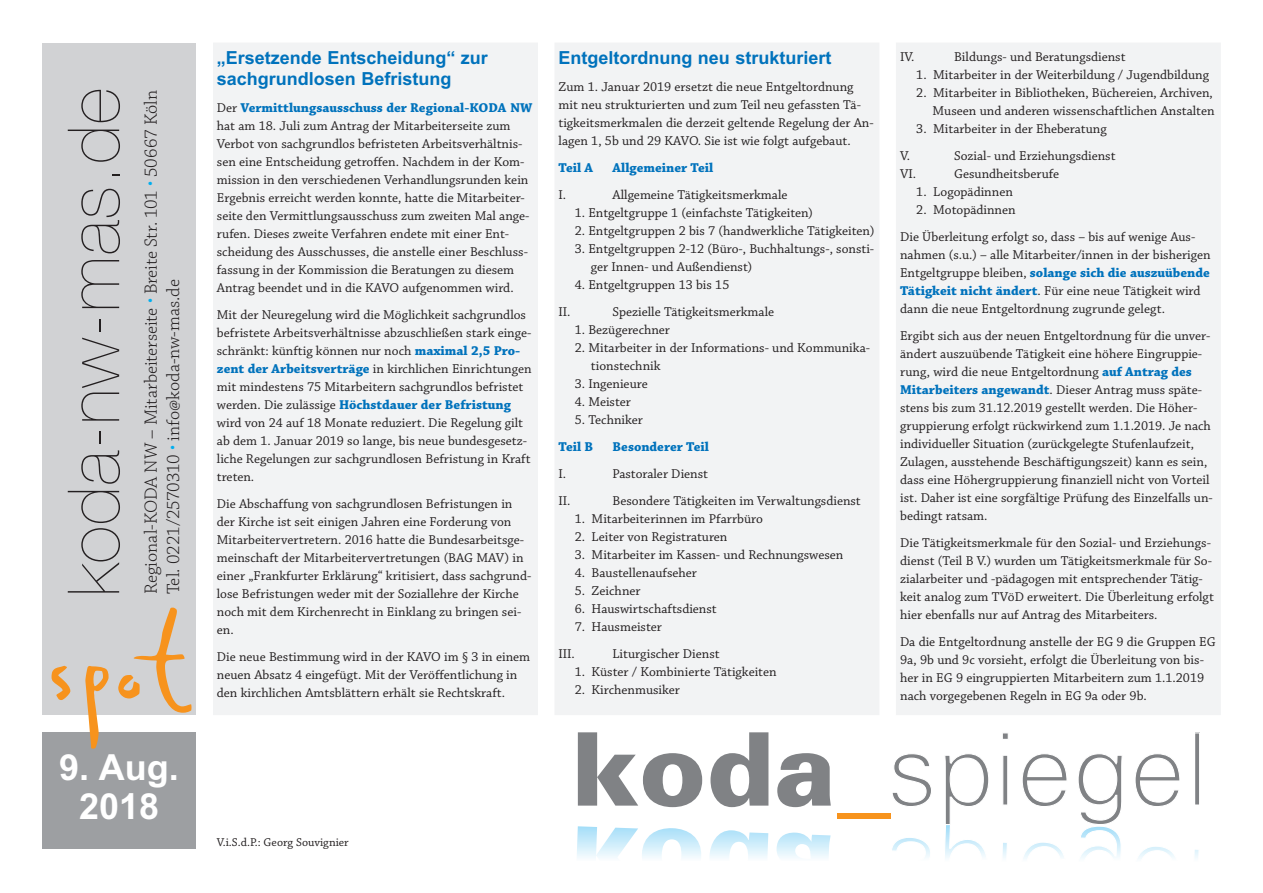
<style>
.page{position:relative;width:1263px;height:893px;background:#fff}
.page>*{position:absolute;margin:0;border:0;box-sizing:border-box;transform-origin:0 0}
.t1{font:200 72px "Helvetica Neue LT Std";letter-spacing:.015em;color:#231f20}
.t2{font:700 36px/39px "Arial";color:#fff;text-align:center}
.t3{font:300 18.6px/22.4px "Chaparral Pro";letter-spacing:-.005em;color:#231f20}
.t4{font:700 18px/21px "Arial";color:#0072bc}
.t5{font:13.5px/18px "Chaparral Pro";color:#231f20}
.t6{font:700 13.5px "Chaparral Pro";color:#0072bc}
.t7{font:12px "Chaparral Pro";color:#231f20}
.s1{color:#00aeef}
.s2{font-weight:700;color:#0072bc}
</style>
<div class="page">
<div style="left:555px;top:43px;width:324px;height:671px;background:#f2f3f4"></div>
<div style="left:897px;top:43px;width:323px;height:671px;background:#f2f3f4"></div>
<svg style="left:577px;top:826px;width:124px;height:32px"></svg>
<svg style="left:710px;top:830px;width:58px;height:28px"></svg>
<svg style="left:776px;top:832px;width:55px;height:26px"></svg>
<svg style="left:892px;top:838px;width:38px;height:20px"></svg>
<svg style="left:1003px;top:843px;width:4px;height:15px"></svg>
<svg style="left:1023px;top:842px;width:41px;height:17px"></svg>
<svg style="left:1138px;top:847px;width:37px;height:12px"></svg>
<svg style="left:1195px;top:850px;width:4px;height:9px"></svg>
<svg style="left:578px;top:732px;width:124px;height:75px"></svg>
<svg style="left:710px;top:732px;width:58px;height:75px"></svg>
<svg style="left:777px;top:753px;width:54px;height:54px"></svg>
<div style="left:837px;top:813px;width:54px;height:5px;background:#f7931d"></div>
<svg style="left:892px;top:754px;width:39px;height:52px"></svg>
<svg style="left:945px;top:754px;width:44px;height:105px"></svg>
<svg style="left:1002px;top:733px;width:6px;height:72px"></svg>
<svg style="left:1022px;top:754px;width:45px;height:52px"></svg>
<svg style="left:1078px;top:754px;width:44px;height:105px"></svg>
<svg style="left:1135px;top:754px;width:45px;height:52px"></svg>
<svg style="left:1195px;top:732px;width:5px;height:73px"></svg>
<div style="left:214px;top:43px;width:323px;height:671px;background:#f2f3f4"></div>
<div style="left:43px;top:43px;width:153px;height:671px;background:#d1d2d4"></div>
<div style="left:43px;top:732px;width:153px;height:116px;background:#9d9fa2"></div>
<svg style="left:52px;top:666px;width:18px;height:34px"></svg>
<svg style="left:85px;top:666px;width:24px;height:83px"></svg>
<svg style="left:118px;top:608px;width:73px;height:105px"></svg>
<h1 class="t1" style="left:68px;top:596px;width:510px;rotate:-90deg">koda-nw-mas.de</h1>
<h3 class="t3" style="left:141px;top:594px;width:506px;rotate:-90deg">Regional-KODA NW – Mitarbeiterseite <span class="s1">•</span> Breite Str. 101 <span class="s1">•</span> 50667 Köln<br>Tel. 0221/2570310 <span class="s1">•</span> info@koda-nw-mas.de</h3>
<h2 class="t2" style="left:59px;top:748px;width:121px">9. Aug.<br>2018</h2>
<h3 class="t4" style="left:217px;top:47px;width:273px">„Ersetzende Entscheidung“ zur sachgrundlosen Befristung</h3>
<p class="t5" style="left:217px;top:100px;width:317px">Der <span class="s2">Vermittlungsausschuss der Regional-KODA NW </span>hat am 18. Juli zum Antrag der Mitarbeiterseite zum Verbot von sachgrundlos befristeten Arbeitsverhältnis&shy;sen eine Entscheidung getroffen. Nachdem in der Kom&shy;mission in den verschiedenen Verhandlungsrunden kein Ergebnis erreicht werden konnte, hatte die Mitarbeiter&shy;seite den Vermittlungsausschuss zum zweiten Mal ange&shy;rufen. Dieses zweite Verfahren endete mit einer Ent&shy;scheidung des Ausschusses, die anstelle einer Beschluss&shy;fassung in der Kommission die Beratungen zu diesem Antrag beendet und in die KAVO aufgenommen wird.</p>
<p class="t5" style="left:217px;top:307px;width:316px">Mit der Neuregelung wird die Möglichkeit sachgrundlos befristete Arbeitsverhältnisse abzuschließen stark einge&shy;schränkt: künftig können nur noch <span class="s2">maximal 2,5 Pro&shy;zent der Arbeitsverträge</span> in kirchlichen Einrichtungen mit mindestens 75 Mitarbeitern sachgrundlos befristet werden. Die zulässige <span class="s2">Höchstdauer der Befristung </span>wird von 24 auf 18 Monate reduziert. Die Regelung gilt ab dem 1. Januar 2019 so lange, bis neue bundesgesetz&shy;liche Regelungen zur sachgrundlosen Befristung in Kraft treten.</p>
<p class="t5" style="left:217px;top:496px;width:316px">Die Abschaffung von sachgrundlosen Befristungen in der Kirche ist seit einigen Jahren eine Forderung von Mitarbeitervertretern. 2016 hatte die Bundesarbeitsge&shy;meinschaft der Mitarbeitervertretungen (BAG MAV) in einer „Frankfurter Erklärung“ kritisiert, dass sachgrund&shy;lose Befristungen weder mit der Soziallehre der Kirche noch mit dem Kirchenrecht in Einklang zu bringen sei&shy;en.</p>
<p class="t5" style="left:217px;top:649px;width:315px">Die neue Bestimmung wird in der KAVO im § 3 in einem neuen Absatz 4 eingefügt. Mit der Veröffentlichung in den kirchlichen Amtsblättern erhält sie Rechtskraft.</p>
<h3 class="t4" style="left:558px;top:47px;width:274px">Entgeltordnung neu strukturiert</h3>
<p class="t5" style="left:558px;top:79px;width:317px">Zum 1. Januar 2019 ersetzt die neue Entgeltordnung mit neu strukturierten und zum Teil neu gefassten Tä&shy;tigkeitsmerkmalen die derzeit geltende Regelung der An&shy;lagen 1, 5b und 29 KAVO. Sie ist wie folgt aufgebaut.</p>
<p class="t6" style="left:558px;top:163px;width:36px">Teil A</p>
<p class="t6" style="left:612px;top:163px;width:102px">Allgemeiner Teil</p>
<p class="t5" style="left:558px;top:187px;width:9px">I.</p>
<p class="t5" style="left:612px;top:187px;width:176px">Allgemeine Tätigkeitsmerkmale</p>
<p class="t5" style="left:575px;top:205px;width:240px">1. Entgeltgruppe 1 (einfachste Tätigkeiten)</p>
<p class="t5" style="left:575px;top:223px;width:301px">2. Entgeltgruppen 2 bis 7 (handwerkliche Tätigkeiten)</p>
<p class="t5" style="left:591px;top:241px;width:285px;text-indent:-16px">3. Entgeltgruppen 2-12 (Büro-, Buchhaltungs-, sonsti&shy;ger Innen- und Außendienst)</p>
<p class="t5" style="left:575px;top:277px;width:156px">4. Entgeltgruppen 13 bis 15</p>
<p class="t5" style="left:558px;top:304px;width:14px">II.</p>
<p class="t5" style="left:612px;top:304px;width:163px">Spezielle Tätigkeitsmerkmale</p>
<p class="t5" style="left:575px;top:322px;width:97px">1. Bezügerechner</p>
<p class="t5" style="left:591px;top:340px;width:281px;text-indent:-16px">2. Mitarbeiter in der Informations- und Kommunika&shy;tionstechnik</p>
<p class="t5" style="left:575px;top:376px;width:75px">3. Ingenieure</p>
<p class="t5" style="left:575px;top:394px;width:58px">4. Meister</p>
<p class="t5" style="left:575px;top:412px;width:70px">5. Techniker</p>
<p class="t6" style="left:558px;top:442px;width:36px">Teil B</p>
<p class="t6" style="left:612px;top:442px;width:98px">Besonderer Teil</p>
<p class="t5" style="left:558px;top:466px;width:9px">I.</p>
<p class="t5" style="left:612px;top:466px;width:97px">Pastoraler Dienst</p>
<p class="t5" style="left:558px;top:493px;width:14px">II.</p>
<p class="t5" style="left:612px;top:493px;width:250px">Besondere Tätigkeiten im Verwaltungsdienst</p>
<p class="t5" style="left:575px;top:511px;width:190px">1. Mitarbeiterinnen im Pfarrbüro</p>
<p class="t5" style="left:575px;top:529px;width:154px">2. Leiter von Registraturen</p>
<p class="t5" style="left:575px;top:547px;width:270px">3. Mitarbeiter im Kassen- und Rechnungswesen</p>
<p class="t5" style="left:575px;top:565px;width:124px">4. Baustellenaufseher</p>
<p class="t5" style="left:575px;top:583px;width:67px">5. Zeichner</p>
<p class="t5" style="left:575px;top:601px;width:144px">6. Hauswirtschaftsdienst</p>
<p class="t5" style="left:558px;top:614px;width:105px;line-height:27px;text-indent:16px">7. Hausmeister<br>III.</p>
<p class="t5" style="left:612px;top:646px;width:109px">Liturgischer Dienst</p>
<p class="t5" style="left:575px;top:664px;width:203px">1. Küster / Kombinierte Tätigkeiten</p>
<p class="t5" style="left:575px;top:682px;width:107px">2. Kirchenmusiker</p>
<p class="t5" style="left:900px;top:49px;width:16px">IV.</p>
<p class="t5" style="left:954px;top:49px;width:173px">Bildungs- und Beratungsdienst</p>
<p class="t5" style="left:916px;top:67px;width:294px">1. Mitarbeiter in der Weiterbildung / Jugendbildung</p>
<p class="t5" style="left:916px;top:85px;width:300px;text-align:right">2. Mitarbeiter in Bibliotheken, Büchereien, Archiven,<br>Museen und anderen wissenschaftlichen Anstalten</p>
<p class="t5" style="left:916px;top:121px;width:192px">3. Mitarbeiter in der Eheberatung</p>
<p class="t5" style="left:900px;top:148px;width:11px">V.</p>
<p class="t5" style="left:954px;top:148px;width:163px">Sozial- und Erziehungsdienst</p>
<p class="t5" style="left:900px;top:166px;width:18px">VI.</p>
<p class="t5" style="left:954px;top:166px;width:107px">Gesundheitsberufe</p>
<p class="t5" style="left:916px;top:184px;width:98px">1. Logopädinnen</p>
<p class="t5" style="left:900px;top:197px;width:297px;line-height:27px;text-indent:16px">2. Motopädinnen<br>Die Überleitung erfolgt so, dass – bis auf wenige Aus-</p>
<p class="t5" style="left:900px;top:247px;width:312px">nahmen (s.u.) – alle Mitarbeiter/innen in der bisherigen Entgeltgruppe bleiben, <span class="s2">solange sich die auszuübende Tätigkeit nicht ändert</span>. Für eine neue Tätigkeit wird dann die neue Entgeltordnung zugrunde gelegt.</p>
<p class="t5" style="left:900px;top:328px;width:314px">Ergibt sich aus der neuen Entgeltordnung für die unver&shy;ändert auszuübende Tätigkeit eine höhere Eingruppie&shy;rung, wird die neue Entgeltordnung <span class="s2">auf Antrag des Mitarbeiters angewandt</span>. Dieser Antrag muss späte&shy;stens bis zum 31.12.2019 gestellt werden. Die Höher&shy;gruppierung erfolgt rückwirkend zum 1.1.2019. Je nach individueller Situation (zurückgelegte Stufenlaufzeit, Zulagen, ausstehende Beschäftigungszeit) kann es sein, dass eine Höhergruppierung finanziell nicht von Vorteil ist. Daher ist eine sorgfältige Prüfung des Einzelfalls un&shy;bedingt ratsam.</p>
<p class="t5" style="left:900px;top:535px;width:315px">Die Tätigkeitsmerkmale für den Sozial- und Erziehungs&shy;dienst (Teil B V.) wurden um Tätigkeitsmerkmale für So&shy;zialarbeiter und -pädagogen mit entsprechender Tätig&shy;keit analog zum TVöD erweitert. Die Überleitung erfolgt hier ebenfalls nur auf Antrag des Mitarbeiters.</p>
<p class="t5" style="left:900px;top:634px;width:317px">Da die Entgeltordnung anstelle der EG 9 die Gruppen EG 9a, 9b und 9c vorsieht, erfolgt die Überleitung von bis&shy;her in EG 9 eingruppierten Mitarbeitern zum 1.1.2019 nach vorgegebenen Regeln in EG 9a oder 9b.</p>
<p class="t7" style="left:217px;top:838px;width:133px">V.i.S.d.P.: Georg Souvignier</p>
</div>
